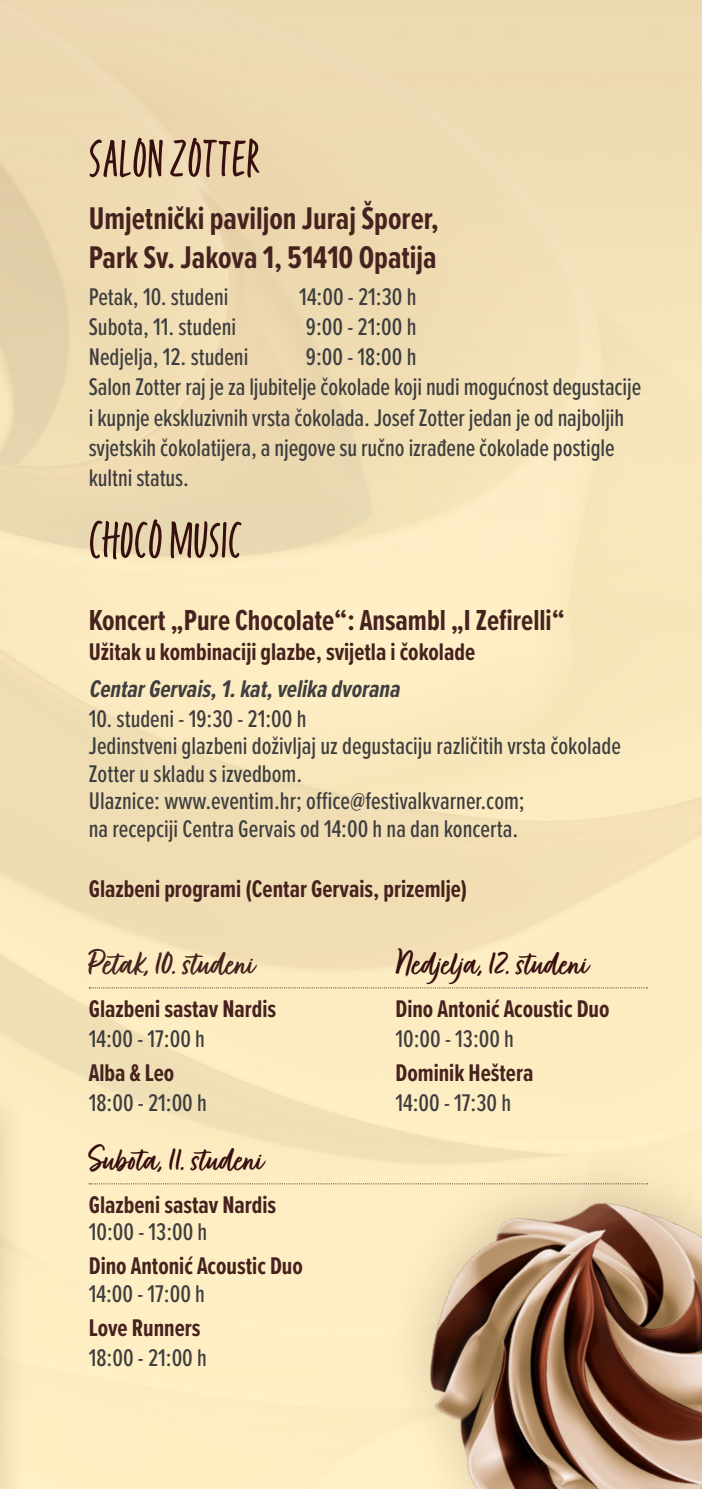
<style>
.page{position:relative;width:702px;height:1489px;background:#fff}
.page>*{position:absolute;margin:0;border:0;box-sizing:border-box;transform-origin:0 0}
.t1{font:60px "Fave Condensed One Pro";color:#380f0f}
.t2{font:40px "Fave Script Bold Pro";color:#380f0f}
.t3{font:40px "Fave Script Bold Pro";color:#46221f}
.t4{font:700 32.5px/39px "Proxima Nova Ex Cn";color:#46221f}
.t5{font:700 30px "Proxima Nova Ex Cn";color:#46221f}
.t6{font:500 25px/30px "Proxima Nova Ex Cn";color:#3e3e3f}
.t7{font:700 25px/30px "Proxima Nova Ex Cn";color:#46221f}
.s1{font-style:italic;color:#3e3e3f}
.s2{font-weight:500;color:#3e3e3f}
.s3{font-weight:700;color:#46221f}
</style>
<div class="page">
<div style="left:0;top:1082px;width:30px;height:406px;background:#f9e9be"></div>
<svg style="left:0;top:1126px;width:1px;height:362px"></svg>
<svg style="left:89px;top:987px;width:558px;height:1px"></svg>
<svg style="left:89px;top:1183px;width:216px;height:1px"></svg>
<img style="left:305px;top:1104px;width:397px;height:384px">
<p class="t1" style="left:89px;top:129px;width:172px">SALON ZOTTER</p>
<p class="t4" style="left:89px;top:198px;width:351px">Umjetnički paviljon Juraj Šporer,<br>Park Sv. Jakova 1, 51410 Opatija</p>
<p class="t6" style="left:89px;top:281px;width:141px">Petak, 10. studeni</p>
<p class="t6" style="left:299px;top:281px;width:119px">14:00 - 21:30 h</p>
<p class="t6" style="left:89px;top:311px;width:149px">Subota, 11. studeni</p>
<p class="t6" style="left:306px;top:311px;width:112px">9:00 - 21:00 h</p>
<p class="t6" style="left:89px;top:341px;width:161px">Nedjelja, 12. studeni</p>
<p class="t6" style="left:89px;top:341px;width:554px;text-indent:217px">9:00 - 18:00 h<br>Salon Zotter raj je za ljubitelje čokolade koji nudi mogućnost degustacije i kupnje ekskluzivnih vrsta čokolada. Josef Zotter jedan je od najboljih svjetskih čokolatijera, a njegove su ručno izrađene čokolade postigle kultni status.</p>
<p class="t1" style="left:89px;top:511px;width:155px">CHOCO MUSIC</p>
<p class="t5" style="left:89px;top:598px;width:477px">Koncert „Pure Chocolate“: Ansambl „I Zefirelli“</p>
<p class="t7" style="left:89px;top:632px;width:388px;line-height:37px">Užitak u kombinaciji glazbe, svijetla i čokolade<br><span class="s1">CentarGervais,1.kat,velikadvorana</span></p>
<p class="t6" style="left:89px;top:704px;width:533px;line-height:27.5px">10. studeni - 19:30 - 21:00 h<br>Jedinstveni glazbeni doživljaj uz degustaciju različitih vrsta čokolade Zotter u skladu s izvedbom.<br>Ulaznice: www.eventim.hr; office@festivalkvarner.com;<br>na recepciji Centra Gervais od 14:00 h na dan koncerta.</p>
<p class="t7" style="left:89px;top:873px;width:380px">Glazbeni programi (Centar Gervais, prizemlje)</p>
<p class="t3" style="left:89px;top:941px;width:168px">Petak, 10. studeni</p>
<p class="t7" style="left:89px;top:992px;width:189px">Glazbeni sastav Nardis<br><span class="s2">14:00 - 17:00 h</span></p>
<p class="t6" style="left:89px;top:1056px;width:120px"><span class="s3">Alba &amp; Leo<br></span>18:00 - 21:00 h</p>
<p class="t2" style="left:89px;top:1137px;width:177px">Subota, 11. studeni</p>
<p class="t7" style="left:89px;top:1189px;width:189px;line-height:27.5px">Glazbeni sastav Nardis<br><span class="s2">10:00 - 13:00 h</span></p>
<p class="t7" style="left:89px;top:1251px;width:215px;line-height:27.5px">Dino Antonić Acoustic Duo<br><span class="s2">14:00 - 17:00 h</span></p>
<p class="t6" style="left:89px;top:1311px;width:120px"><span class="s3">Love Runners<br></span>18:00 - 21:00 h</p>
<p class="t2" style="left:395px;top:941px;width:195px">Nedjelja, 12. studeni</p>
<p class="t7" style="left:395px;top:993px;width:215px">Dino Antonić Acoustic Duo<br><span class="s2">10:00 - 13:00 h</span></p>
<p class="t7" style="left:395px;top:1057px;width:139px">Dominik Heštera<br><span class="s2">14:00 - 17:30 h</span></p>
</div>
